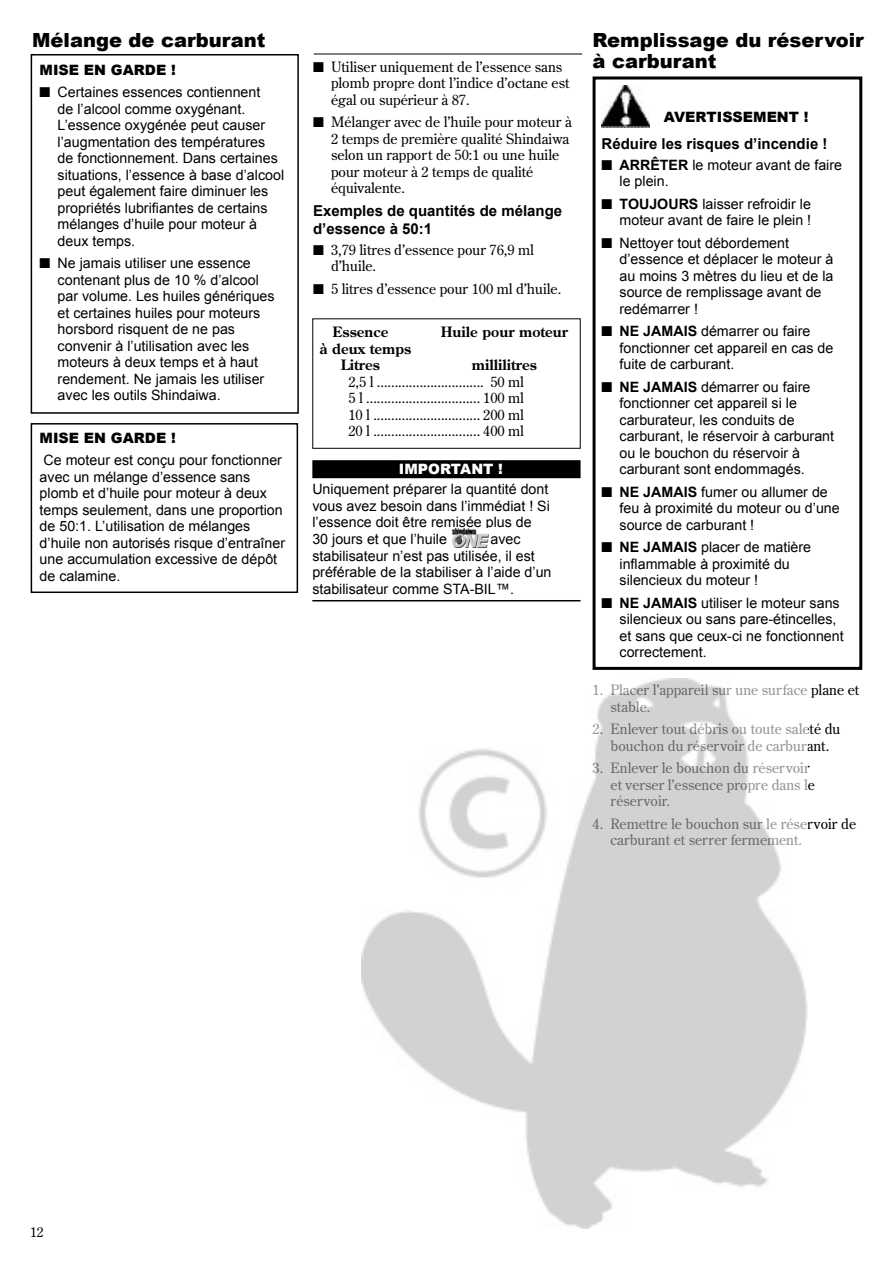
<style>
.page{position:relative;width:893px;height:1263px;background:#fff}
.page>*{position:absolute;margin:0;border:0;box-sizing:border-box;transform-origin:0 0}
.Pg_Heads{font:900 19.5px/21px "Arial";color:#000}
.Subhead_2{font:700 15px/18px "Arial";color:#000}
.Warning_Subhead{font:700 15px "Arial";color:#000}
.Boxed_text_numbered{font:14.25px/16.5px "Arial";color:#000}
.Body_numbered{font:14.25px/16.5px "Century Old Style Std";color:#000}
.Boxed_text{font:14.25px/16.5px "Arial";color:#000}
.Important_text{font:14.25px/16.5px "Arial";color:#000}
.Body_text{font:14.25px "Century Old Style Std";color:#000}
.Body_text-2{font:700 14.25px "Century Old Style Std";color:#000}
.Caution{font:900 14.25px "Arial";color:#000}
.Warning{font:900 14.25px "Arial";color:#000}
.Important{font:900 14.25px "Arial";color:#fff}
.t1{font:13.5px "Century Old Style Std";color:#000}
.s1{font-weight:700}
</style>
<div class="page">
<div style="left:593px;top:76px;width:269px;height:594px;border:3px solid #000"></div>
<div style="left:31px;top:54px;width:268px;height:360px;border:2px solid #000"></div>
<div style="left:312px;top:460px;width:269px;height:18px;background:#000"></div>
<hr style="left:312px;top:600px;width:269px;height:1px;background:#000">
<div style="left:31px;top:423px;width:267px;height:170px;border:2px solid #000"></div>
<img style="left:452px;top:528px;width:37px;height:20px">
<img style="left:602px;top:86px;width:48px;height:41px">
<hr style="left:314px;top:54px;width:268px;height:1px;background:#000">
<div style="left:312px;top:318px;width:269px;height:131px;border:1px solid #000"></div>
<img style="left:361px;top:678px;width:447px;height:551px">
<p class="Pg_Heads" style="left:32px;top:30px;width:235px">Mélange de carburant</p>
<p class="Caution" style="left:40px;top:62px;width:138px">MISE EN GARDE !</p>
<p class="Boxed_text_numbered" style="left:58px;top:84px;width:228px;text-indent:-18px">■ Certaines essences contiennent<br>de l’alcool comme oxygénant.<br>L’essence oxygénée peut causer l’augmentation des températures de fonctionnement. Dans certaines situations, l’essence à base d’alcool peut également faire diminuer les propriétés lubrifiantes de certains mélanges d’huile pour moteur à deux temps.</p>
<p class="Boxed_text_numbered" style="left:58px;top:255px;width:219px;text-indent:-18px">■ Ne jamais utiliser une essence contenant plus de 10 % d’alcool par volume. Les huiles génériques et certaines huiles pour moteurs horsbord risquent de ne pas convenir à l’utilisation avec les moteurs à deux temps et à haut rendement. Ne jamais les utiliser avec les outils Shindaiwa.</p>
<p class="Caution" style="left:40px;top:430px;width:138px">MISE EN GARDE !</p>
<p class="Boxed_text" style="left:40px;top:452px;width:247px">Ce moteur est conçu pour fonctionner avec un mélange d’essence sans plomb et d’huile pour moteur à deux temps seulement, dans une proportion de 50:1. L’utilisation de mélanges d’huile non autorisés risque d’entraîner une accumulation excessive de dépôt de calamine.</p>
<p class="Body_numbered" style="left:331px;top:58px;width:240px;text-indent:-18px">■ Utiliser uniquement de l’essence sans plomb propre dont l’indice d’octane est égal ou supérieur à 87.</p>
<p class="Body_numbered" style="left:331px;top:114px;width:242px;text-indent:-18px">■ Mélanger avec de l’huile pour moteur à<br>2 temps de première qualité Shindaiwa selon un rapport de 50:1 ou une huile pour moteur à 2 temps de qualité équivalente.</p>
<p class="Subhead_2" style="left:313px;top:201px;width:251px">Exemples de quantités de mélange d’essence à 50:1</p>
<p class="Body_numbered" style="left:331px;top:241px;width:204px;text-indent:-18px">■ 3,79 litres d’essence pour 76,9 ml d’huile.</p>
<p class="Body_numbered" style="left:313px;top:280px;width:250px">■ 5 litres d’essence pour 100 ml d’huile.</p>
<p class="Body_text-2" style="left:333px;top:323px;width:57px">Essence</p>
<p class="Body_text-2" style="left:441px;top:323px;width:129px">Huile pour moteur</p>
<p class="Body_text-2" style="left:320px;top:339px;width:93px">à deux temps</p>
<p class="Body_text-2" style="left:341px;top:356px;width:41px">Litres</p>
<p class="Body_text-2" style="left:472px;top:356px;width:67px">millilitres</p>
<p class="Body_text" style="left:348px;top:372px;width:177px">2,5 l .............................. 50 ml</p>
<p class="Body_text" style="left:348px;top:389px;width:177px">5 l ................................ 100 ml</p>
<p class="Body_text" style="left:348px;top:405px;width:177px">10 l .............................. 200 ml</p>
<p class="Body_text" style="left:348px;top:422px;width:177px">20 l .............................. 400 ml</p>
<p class="Important" style="left:399px;top:461px;width:106px">IMPORTANT !</p>
<p class="Important_text" style="left:312px;top:481px;width:239px">Uniquement préparer la quantité dont vous avez besoin dans l’immédiat ! Si l’essence doit être remisée plus de 30 jours et que l’huile</p>
<p class="Important_text" style="left:312px;top:531px;width:241px;text-indent:178px">avec stabilisateur n’est pas utilisée, il est préférable de la stabiliser à l’aide d’un stabilisateur comme STA-BIL™.</p>
<p class="Pg_Heads" style="left:593px;top:30px;width:273px">Remplissage du réservoir à carburant</p>
<p class="Warning" style="left:664px;top:109px;width:146px">AVERTISSEMENT !</p>
<p class="Warning_Subhead" style="left:602px;top:135px;width:227px">Réduire les risques d’incendie !</p>
<p class="Boxed_text_numbered" style="left:620px;top:156px;width:224px;text-indent:-18px">■ <span class="s1">ARRÊTER</span> le moteur avant de faire le plein.</p>
<p class="Boxed_text_numbered" style="left:602px;top:195px;width:211px;text-align:right">■ <span class="s1">TOUJOURS</span> laisser refroidir le moteur avant de faire le plein !</p>
<p class="Boxed_text_numbered" style="left:620px;top:234px;width:215px;text-indent:-18px">■ Nettoyer tout débordement d’essence et déplacer le moteur à au moins 3 mètres du lieu et de la source de remplissage avant de redémarrer !</p>
<p class="Boxed_text_numbered" style="left:620px;top:323px;width:215px;text-indent:-18px">■ <span class="s1">NE JAMAIS</span> démarrer ou faire fonctionner cet appareil en cas de fuite de carburant.</p>
<p class="Boxed_text_numbered" style="left:620px;top:378px;width:216px;text-indent:-18px">■ <span class="s1">NE JAMAIS</span> démarrer ou faire fonctionner cet appareil si le carburateur, les conduits de carburant, le réservoir à carburant ou le bouchon du réservoir à carburant sont endommagés.</p>
<p class="Boxed_text_numbered" style="left:620px;top:483px;width:222px;text-indent:-18px">■ <span class="s1">NE JAMAIS</span> fumer ou allumer de feu à proximité du moteur ou d’une source de carburant !</p>
<p class="Boxed_text_numbered" style="left:620px;top:539px;width:193px;text-indent:-18px">■ <span class="s1">NE JAMAIS</span> placer de matière inflammable à proximité du silencieux du moteur !</p>
<p class="Boxed_text_numbered" style="left:620px;top:594px;width:226px;text-indent:-18px">■ <span class="s1">NE JAMAIS</span> utiliser le moteur sans silencieux ou sans pare-étincelles, et sans que ceux-ci ne fonctionnent correctement.</p>
<p class="Body_numbered" style="left:611px;top:682px;width:250px;text-indent:-18px">1. Placer l’appareil sur une surface plane et stable.</p>
<p class="Body_numbered" style="left:593px;top:721px;width:249px;text-align:center">2. Enlever tout débris ou toute saleté du bouchon du réservoir de carburant.</p>
<p class="Body_numbered" style="left:611px;top:760px;width:206px;text-indent:-18px">3. Enlever le bouchon du réservoir et verser l’essence propre dans le réservoir.</p>
<p class="Body_numbered" style="left:611px;top:815px;width:247px;text-indent:-18px">4. Remettre le bouchon sur le réservoir de carburant et serrer fermement.</p>
<p class="t1" style="left:30px;top:1223px;width:15px">12</p>
</div>
